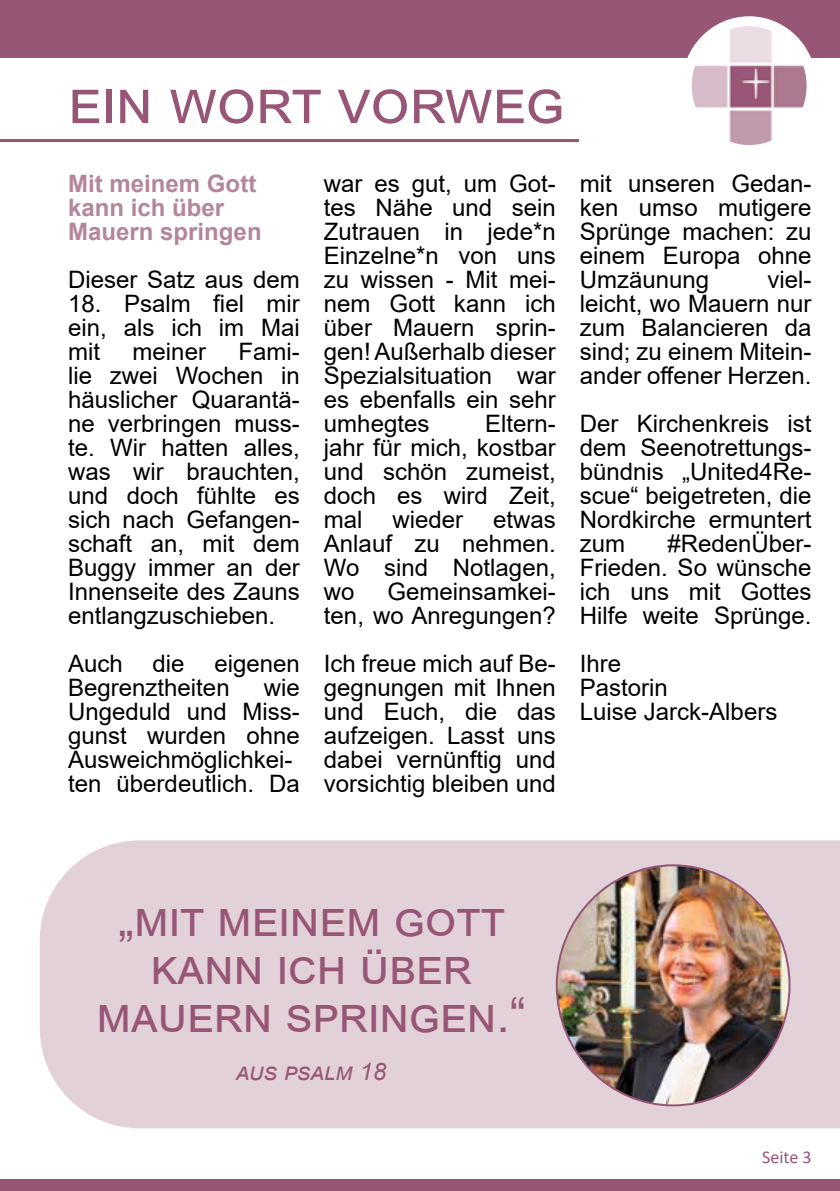
<style>
.page{position:relative;width:840px;height:1191px;background:#fff}
.page>*{position:absolute;margin:0;border:0;box-sizing:border-box;transform-origin:0 0}
.t1{font:60px "Arial";color:#985676}
.t2{font:48px/48px "Arial";color:#985676;text-align:center}
.t3{font:24px/24px "Arial";color:#000;text-align:justify}
.t4{font:700 24px/24px "Arial";color:#b4869b}
.t5{font:italic 24px "Arial";color:#985676}
.t6{font:18px "Calibri";color:#985676}
</style>
<div class="page">
<div style="left:40px;top:840px;width:799px;height:288px;background:#e3d1da"></div>
<img style="left:556px;top:865px;width:233px;height:240px">
<div style="left:0;top:0;width:839px;height:57px;background:#985676"></div>
<img style="left:686px;top:21px;width:125px;height:123px">
<div style="left:681px;top:16px;width:135px;height:139px;border:10px solid #fff;border-radius:50%"></div>
<div style="left:0;top:1179px;width:839px;height:12px;background:#985676"></div>
<hr style="left:0;top:139px;width:578px;height:3px;background:#985676">
<h1 class="t1" style="left:68px;top:61px;width:498px">Ein Wort vorweg</h1>
<p class="t4" style="left:68px;top:172px;width:195px">Mit meinem Gott kann ich über<br>Mauern springen</p>
<p class="t3" style="left:68px;top:267px;width:233px">Dieser Satz aus dem</p>
<p class="t3" style="left:68px;top:291px;width:233px">18. Psalm fiel mir ein, als ich im Mai mit</p>
<p class="t3" style="left:68px;top:339px;width:233px;text-indent:170px">Fami&shy;lie zwei Wochen in häuslicher Quarantä&shy;ne verbringen muss&shy;te. Wir hatten alles, was wir brauchten, und doch fühlte es sich nach Gefangen&shy;schaft an, mit dem Buggy immer an der Innenseite des Zauns entlangzuschieben.</p>
<p class="t3" style="left:68px;top:651px;width:233px">Auch die eigenen<br>Begrenztheiten</p>
<p class="t3" style="left:132px;top:339px;width:75px">meiner</p>
<p class="t3" style="left:68px;top:675px;width:233px;text-align:left;text-indent:196px">wie<br>Ungeduld und Miss&shy;gunst wurden ohne<br>Ausweichmöglichkei&shy;ten überdeutlich. Da</p>
<p class="t3" style="left:324px;top:171px;width:233px">war es gut, um Got&shy;tes Nähe und sein Zutrauen in jede*n Einzelne*n von uns zu wissen - Mit mei&shy;nem Gott kann ich über Mauern sprin&shy;gen! Außerhalb dieser Spezialsituation war es ebenfalls ein sehr umhegtes</p>
<p class="t3" style="left:324px;top:411px;width:233px;text-indent:161px">Eltern&shy;jahr für mich, kostbar und schön zumeist, doch es wird Zeit, mal wieder etwas Anlauf zu nehmen.<br>Wo sind Notlagen, wo</p>
<p class="t3" style="left:324px;top:579px;width:233px;text-align:right">Gemeinsamkei-<br>ten, wo Anregungen?</p>
<p class="t3" style="left:324px;top:651px;width:233px">Ich freue mich auf Be&shy;gegnungen mit Ihnen und Euch, die das aufzeigen. Lasst uns dabei vernünftig und vorsichtig bleiben und</p>
<p class="t3" style="left:579px;top:171px;width:233px">mit unseren Gedan&shy;ken umso mutigere Sprünge machen: zu einem Europa ohne Umzäunung</p>
<p class="t3" style="left:579px;top:267px;width:233px;text-indent:188px">viel&shy;leicht, wo Mauern nur zum Balancieren da sind; zu einem Mitein&shy;ander offener Herzen.</p>
<p class="t3" style="left:579px;top:411px;width:233px">Der Kirchenkreis ist dem Seenotrettungs&shy;bündnis „United4Re&shy;scue“ beigetreten, die Nordkirche ermuntert zum</p>
<p class="t3" style="left:579px;top:531px;width:233px;text-indent:87px">#RedenÜber-Frieden. So wünsche ich uns mit Gottes Hilfe weite Sprünge.</p>
<p class="t3" style="left:579px;top:651px;width:199px;text-align:left">Ihre<br>Pastorin<br>Luise Jarck-Albers</p>
<h2 class="t2" style="left:96px;top:895px;width:430px">„Mit meinem Gott kann ich über<br>Mauern springen.“</h2>
<p class="t5" style="left:236px;top:1056px;width:151px">Aus Psalm 18</p>
<p class="t6" style="left:761px;top:1144px;width:51px">Seite 3</p>
</div>
